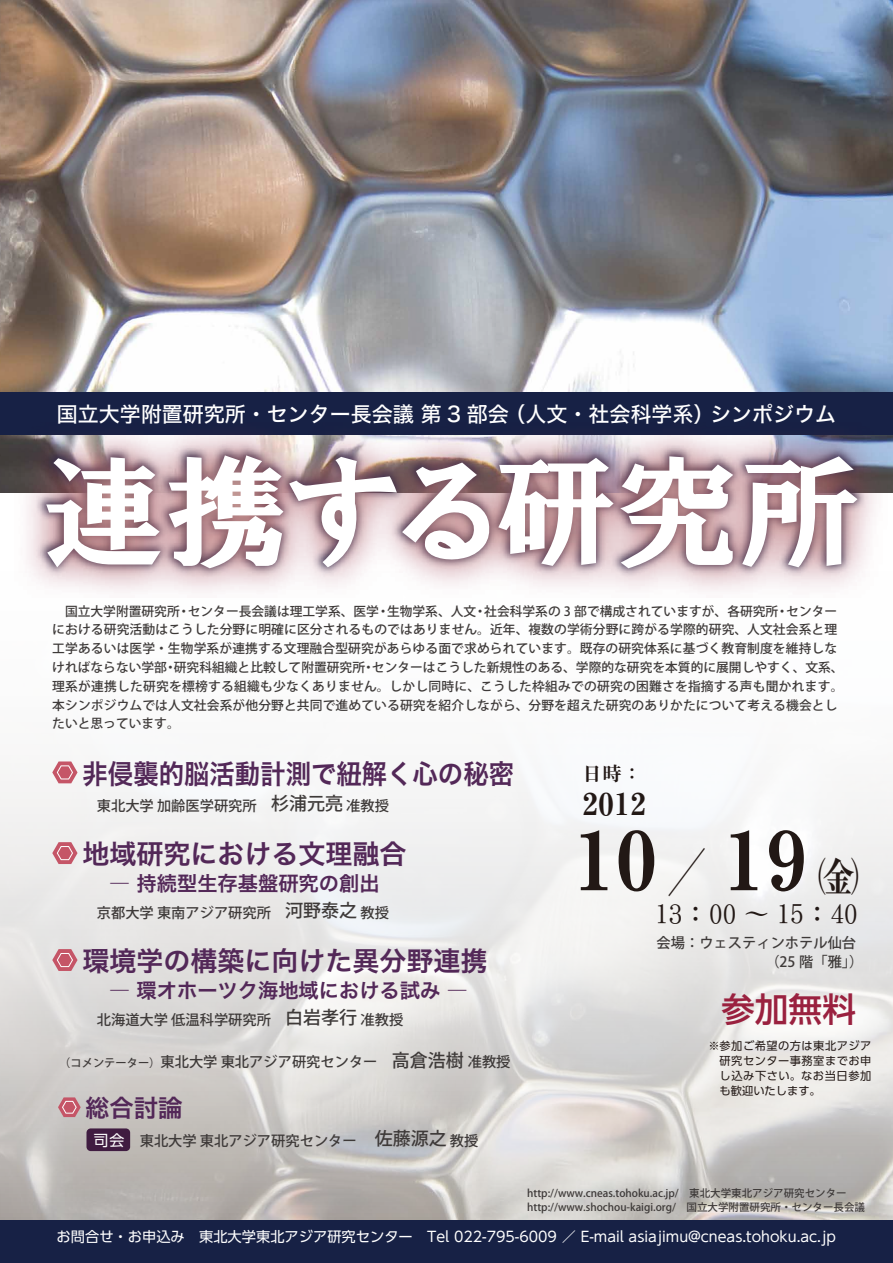
<style>
.page{position:relative;width:893px;height:1263px;background:#fff}
.page>*{position:absolute;margin:0;border:0;box-sizing:border-box;transform-origin:0 0}
.t1{font:121.95px "HGP Soei Presence EB";color:#fff}
.t2{font:83.85px "PM CB";color:#221815}
.t3{font:500 33.75px "UD Shin Go Pro";color:#9a213f}
.t4{font:31.95px "PM CB";color:#221815}
.t5{font:27px "Hira Kaku Pro N W6";color:#532858}
.t6{font:27px "Hira Kaku Pro N W6";color:#532858;scale:.94 1}
.t7{font:27px "PM CO";color:#221815}
.t8{font:24.3px "Hira Kaku Pro N W6";color:#532858}
.t9{font:21px "Hira Kaku Std N W5";color:#fff}
.t10{font:20.25px "Hira Kaku Pro N W6";color:#532858}
.t11{font:700 19.95px "Mid Mi MA1 Std";color:#221815}
.t12{font:500 14.25px/19.5px "Koz Go Pro";color:#3e3a39}
.t13{font:14.25px "UD Shin Go Pro";color:#fff}
.t14{font:500 12.75px/18.8px "Koz Go Pro";letter-spacing:.01em;color:#3e3a39}
.t15{font:11.25px/15px "UD Shin Go Pro";letter-spacing:.04em;color:#221815;text-align:justify}
.t16{font:500 10.5px/13.5px "Koz Go Pro";color:#3e3a39}
.s1{font-size:18px}
.s2{font-size:11.25px}
.s3{font-family:"UD Shin Go Pro";font-weight:400;font-size:14.92px;color:#fff}
.s4{font-family:"Mid Mi MA1 Std";font-weight:700;font-size:52.35px}
.s5{font-family:"Mid Mi MA1 Std";font-weight:700;font-size:41.33px}
.s6{font-family:"Mid Mi MA1 Std";font-weight:700}
</style>
<div class="page">
<img style="left:0;top:0;width:893px;height:493px">
<svg style="left:0;top:774px;width:893px;height:446px"></svg>
<div style="left:0;top:392px;width:893px;height:43px;background:#172145"></div>
<div style="left:0;top:1220px;width:893px;height:43px;background:#172145"></div>
<img style="left:14px;top:435px;width:873px;height:158px">
<svg style="left:52px;top:842px;width:26px;height:22px"></svg>
<svg style="left:52px;top:949px;width:26px;height:22px"></svg>
<svg style="left:52px;top:761px;width:26px;height:22px"></svg>
<div style="left:86px;top:1128px;width:44px;height:23px;background:#401c41;border-radius:4px"></div>
<svg style="left:58px;top:1097px;width:23px;height:20px"></svg>
<h3 class="t9" style="left:57px;top:398px;width:781px">国立大学附置研究所・センター長会議 第 3 部会（人文・社会科学系）シンポジウム</h3>
<h1 class="t1" style="left:43px;top:450px;width:819px">連携する研究所</h1>
<p class="t14" style="left:52px;top:602px;width:793px">　国立大学附置研究所・センター長会議は理工学系、医学・生物学系、人文・社会科学系の 3 部で構成されていますが、各研究所・センターにおける研究活動はこうした分野に明確に区分されるものではありません。近年、複数の学術分野に跨がる学際的研究、人文社会系と理工学あるいは医学・生物学系が連携する文理融合型研究があらゆる面で求められています。既存の研究体系に基づく教育制度を維持しなければならない学部・研究科組織と比較して附置研究所・センターはこうした新規性のある、学際的な研究を本質的に展開しやすく、文系、理系が連携した研究を標榜する組織も少なくありません。しかし同時に、こうした枠組みでの研究の困難さを指摘する声も聞かれます。本シンポジウムでは人文社会系が他分野と共同で進めている研究を紹介しながら、分野を超えた研究のありかたについて考える機会としたいと思っています。</p>
<h3 class="t6" style="left:83px;top:749px;width:461px">非侵襲的脳活動計測で紐解く心の秘密</h3>
<p class="t12" style="left:97px;top:796px;width:294px">東北大学 加齢医学研究所　<span class="s1">杉浦元亮</span> 准教授</p>
<h3 class="t5" style="left:83px;top:830px;width:325px">地域研究における文理融合</h3>
<h3 class="t10" style="left:110px;top:865px;width:271px">― 持続型生存基盤研究の創出</h3>
<p class="t12" style="left:97px;top:903px;width:294px">京都大学 東南アジア研究所　<span class="s1">河野泰之</span> 教授</p>
<h3 class="t5" style="left:83px;top:937px;width:407px">環境学の構築に向けた異分野連携</h3>
<h3 class="t10" style="left:110px;top:972px;width:359px">― 環オホーツク海地域における試み ―</h3>
<p class="t12" style="left:97px;top:1010px;width:308px">北海道大学 低温科学研究所　<span class="s1">白岩孝行</span> 准教授</p>
<p class="t12" style="left:59px;top:1053px;width:453px"><span class="s2">（コメンテーター）</span>東北大学 東北アジア研究センター　<span class="s1">高倉浩樹</span> 准教授</p>
<h3 class="t8" style="left:85px;top:1086px;width:99px">総合討論</h3>
<p class="t12" style="left:93px;top:1131px;width:386px"><span class="s3">司会</span>　東北大学 東北アジア研究センター<span class="s1">　佐藤源之</span> 教授</p>
<h3 class="t11" style="left:582px;top:759px;width:61px">日時：</h3>
<h3 class="t4" style="left:582px;top:784px;width:65px">2012</h3>
<h2 class="t2" style="left:574px;top:807px;width:287px">10<span class="s4">／</span> 19<span class="s5">㈮</span></h2>
<h3 class="t7" style="left:655px;top:897px;width:204px">13<span class="s6">：</span>00 <span class="s6">～</span> 15<span class="s6">：</span>40</h3>
<p class="t12" style="left:765px;top:933px;width:99px;text-indent:-109px">会場：ウェスティンホテル仙台（25 階「雅」）</p>
<h3 class="t3" style="left:721px;top:982px;width:136px">参加無料</h3>
<p class="t15" style="left:720px;top:1038px;width:153px;text-indent:-11px">※参加ご希望の方は東北アジア研究センター事務室までお申し込み下さい。なお当日参加も歓迎いたします。</p>
<p class="t16" style="left:527px;top:1187px;width:339px">http://www.cneas.tohoku.ac.jp/　東北大学東北アジア研究センターhttp://www.shochou-kaigi.org/　国立大学附置研究所・センター長会議</p>
<p class="t13" style="left:57px;top:1224px;width:781px">お問合せ・お申込み　東北大学東北アジア研究センター　Tel 022-795-6009 ／ E-mail asiajimu@cneas.tohoku.ac.jp</p>
</div>
